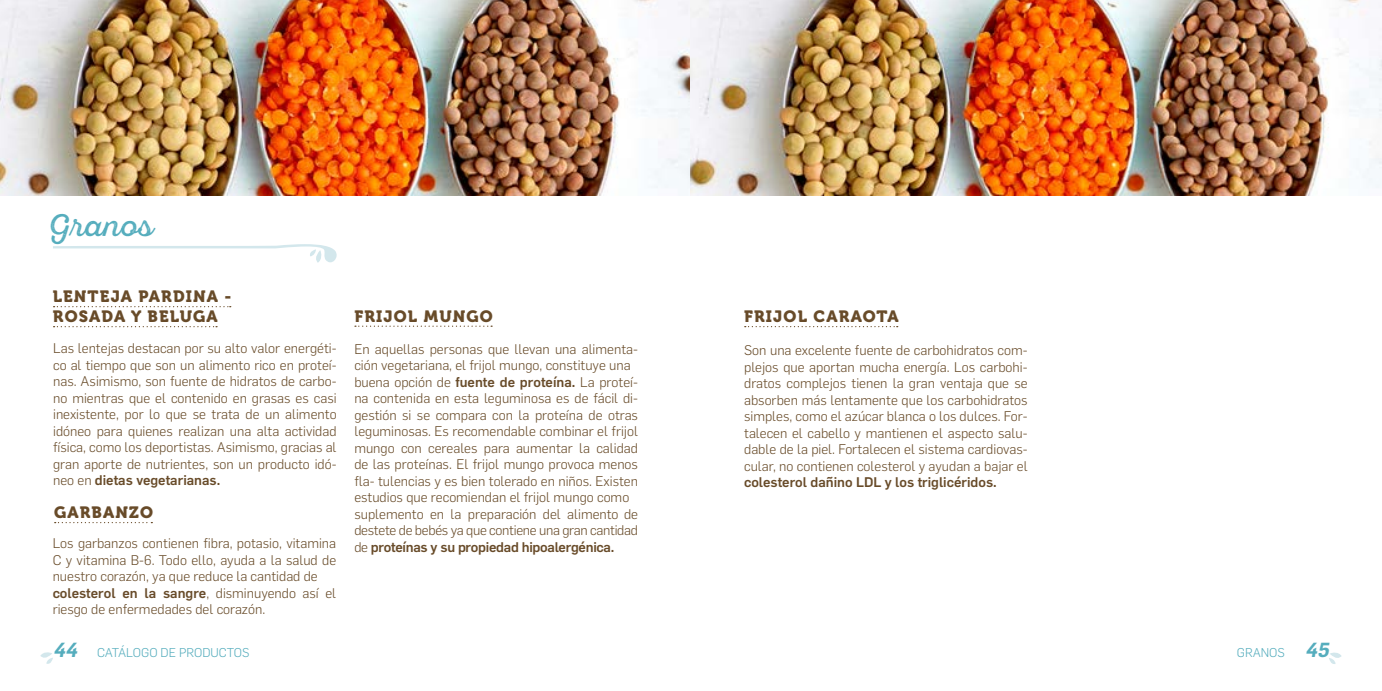
<style>
.page{position:relative;width:1382px;height:691px;background:#fff}
.page>*{position:absolute;margin:0;border:0;box-sizing:border-box;transform-origin:0 0}
.t1{font:30px "Sant Elia Rough Alt";color:#55adbd}
.t2{font:16.25px/20px "Museo 900";letter-spacing:.07em;color:#684b29}
.t3{font:300 13.75px/16.5px "Flama";color:#684b29;text-align:justify}
.t4{font:500 13.75px "Flama";color:#684b29}
.t5{font:300 12.5px "Flama";color:#55adbd}
.s1{font-weight:500}
.s2{font-weight:600;font-style:italic;font-size:20px}
</style>
<div class="page">
<svg style="left:40px;top:652px;width:13px;height:12px"></svg>
<svg style="left:1329px;top:652px;width:13px;height:12px"></svg>
<img style="left:0;top:0;width:1382px;height:195px">
<svg style="left:53px;top:244px;width:284px;height:19px"></svg>
<svg style="left:54px;top:306px;width:177px;height:1px"></svg>
<svg style="left:54px;top:326px;width:163px;height:1px"></svg>
<svg style="left:55px;top:522px;width:97px;height:1px"></svg>
<svg style="left:355px;top:326px;width:137px;height:1px"></svg>
<svg style="left:745px;top:326px;width:153px;height:1px"></svg>
<h1 class="t1" style="left:49px;top:209px;width:106px">Granos</h1>
<p class="t2" style="left:53px;top:287px;width:180px">LENTEJA PARDINA -<br>ROSADA Y BELUGA</p>
<p class="t3" style="left:53px;top:339px;width:285px">Las lentejas destacan por su alto valor energéti&shy;co al tiempo que son un alimento rico en proteí&shy;nas. Asimismo, son fuente de hidratos de carbo&shy;no mientras que el contenido en grasas es casi inexistente, por lo que se trata de un alimento idóneo para quienes realizan una alta actividad física, como los deportistas. Asimismo, gracias al gran aporte de nutrientes, son un producto idó&shy;neo en <span class="s1">dietas vegetarianas.</span></p>
<p class="t2" style="left:54px;top:503px;width:100px">GARBANZO</p>
<p class="t3" style="left:53px;top:534px;width:285px;text-align:left">Los garbanzos contienen fibra, potasio, vitamina C y vitamina B-6. Todo ello, ayuda a la salud de nuestro corazón, ya que reduce la cantidad de <span class="s1">colesterol en la sangre</span>, disminuyendo así el riesgo de enfermedades del corazón.</p>
<p class="t2" style="left:354px;top:306px;width:140px">FRIJOL MUNGO</p>
<p class="t2" style="left:744px;top:307px;width:156px">FRIJOL CARAOTA</p>
<p class="t3" style="left:354px;top:340px;width:285px;text-align:left">En aquellas personas que llevan una alimenta&shy;ción vegetariana, el frijol mungo, constituye una buena opción de <span class="s1">fuente de proteína.</span> La proteí&shy;na contenida en esta leguminosa es de fácil di&shy;gestión si se compara con la proteína de otras leguminosas. Es recomendable combinar el frijol mungo con cereales para aumentar la calidad de las proteínas. El frijol mungo provoca menos fla- tulencias y es bien tolerado en niños. Existen estudios que recomiendan el frijol mungo como suplemento en la preparación del alimento de destete de bebés ya que contiene una gran cantidad de <span class="s1">proteínas y su propiedad hipoalergénica.</span></p>
<p class="t3" style="left:744px;top:341px;width:285px">Son una excelente fuente de carbohidratos com&shy;plejos que aportan mucha energía. Los carbohi&shy;dratos complejos tienen la gran ventaja que se absorben más lentamente que los carbohidratos simples, como el azúcar blanca o los dulces. For&shy;talecen el cabello y mantienen el aspecto salu&shy;dable de la piel. Fortalecen el sistema cardiovas&shy;cular, no contienen colesterol y ayudan a bajar el</p>
<p class="t4" style="left:744px;top:472px;width:254px">colesterol dañino LDL y los triglicéridos.</p>
<p class="t5" style="left:53px;top:644px;width:198px"><span class="s2">44</span> CATÁLOGO DE PRODUCTOS</p>
<p class="t5" style="left:1237px;top:644px;width:98px">GRANOS <span class="s2">45</span></p>
</div>
